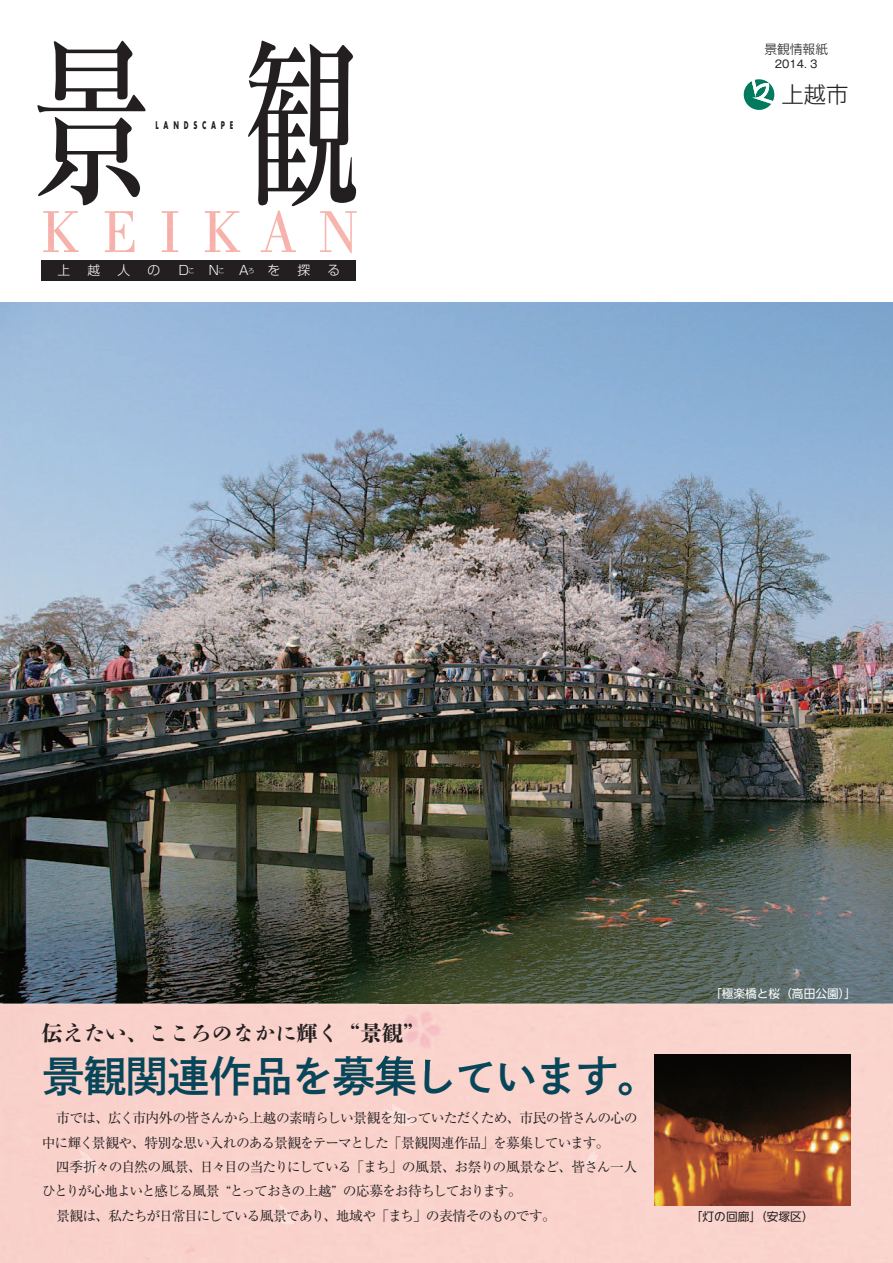
<style>
.page{position:relative;width:893px;height:1263px;background:#fff}
.page>*{position:absolute;margin:0;border:0;box-sizing:border-box;transform-origin:0 0}
.t1{font:42.45px "Shuei Go Gin Std B 90 pv RKSJ H";letter-spacing:-.025em;color:#074559}
.t2{font:22.35px "Shin Go Pr 6 Light 90 pv RKSJ H";color:#231f20}
.t3{font:21.3px "Shuei Shogo M Std H 90 pv RKSJ H";color:#231f20}
.t4{font:13.8px/24.5px "Ryumin Pr 6 Regular 90 pv RKSJ H";letter-spacing:-.07em;color:#231f20}
.t5{font:12.75px "Shin Go Pr 6 Light 90 pv RKSJ H";color:#fff}
.t6{font:12.75px "Shin Go Pr 6 Light 90 pv RKSJ H";color:#231f20}
.t7{font:11.7px "UD Shin Go NT Pr 6 Regular 90 pv RKSJ H";color:#fff}
.t8{font:11.7px "UD Shin Go NT Pr 6 Regular 90 pv RKSJ H";color:#231f20}
.t9{font:11.7px "Futura Bld";letter-spacing:.68em;color:#231f20;scale:.6 1}
.t10{font:10.65px "Gothic MB101 Pr 6 Regular 90 pv RKSJ H";color:#231f20}
</style>
<div class="page">
<img style="left:0;top:302px;width:893px;height:961px">
<img style="left:386px;top:1104px;width:30px;height:22px">
<img style="left:581px;top:1151px;width:17px;height:15px">
<img style="left:75px;top:1149px;width:25px;height:23px">
<img style="left:275px;top:1204px;width:21px;height:20px">
<img style="left:654px;top:1054px;width:196px;height:151px">
<img style="left:43px;top:211px;width:314px;height:42px">
<svg style="left:37px;top:40px;width:109px;height:166px"></svg>
<svg style="left:248px;top:40px;width:108px;height:166px"></svg>
<div style="left:42px;top:260px;width:314px;height:21px;background:#231f20"></div>
<svg style="left:744px;top:79px;width:30px;height:31px"></svg>
<img style="left:380px;top:989px;width:80px;height:81px">
<p class="t9" style="left:155px;top:119px;width:131px">LANDSCAPE</p>
<p class="t5" style="left:58px;top:266px;width:14px">上</p>
<p class="t5" style="left:88px;top:266px;width:14px">越</p>
<p class="t5" style="left:118px;top:266px;width:14px">人</p>
<p class="t5" style="left:148px;top:266px;width:14px">の</p>
<p class="t5" style="left:177px;top:266px;width:104px">Ｄ<sup>こ</sup> Ｎ<sup>こ</sup> Ａ<sup>ろ</sup> を</p>
<p class="t5" style="left:297px;top:266px;width:14px">探</p>
<p class="t5" style="left:327px;top:266px;width:14px">る</p>
<p class="t6" style="left:764px;top:44px;width:65px">景観情報紙</p>
<p class="t10" style="left:775px;top:60px;width:44px">2014. 3</p>
<h2 class="t2" style="left:781px;top:86px;width:68px">上越市</h2>
<h3 class="t3" style="left:42px;top:1025px;width:384px">伝えたい、こころのなかに輝く“景観”</h3>
<h1 class="t1" style="left:42px;top:1060px;width:619px">景観関連作品を募集しています。</h1>
<p class="t4" style="left:42px;top:1107px;width:597px">　市では、広く市内外の皆さんから上越の素晴らしい景観を知っていただくため、市民の皆さんの心の中に輝く景観や、特別な思い入れのある景観をテーマとした「景観関連作品」を募集しています。<br>　四季折々の自然の風景、日々目の当たりにしている「まち」の風景、お祭りの風景など、皆さん一人ひとりが心地よいと感じる風景 “とっておきの上越” の応募をお待ちしております。<br>　景観は、私たちが日常目にしている風景であり、地域や「まち」の表情そのものです。</p>
<p class="t7" style="left:710px;top:989px;width:148px">「極楽橋と桜（高田公園）」</p>
<p class="t8" style="left:691px;top:1212px;width:124px">「灯の回廊」（安塚区）</p>
</div>
